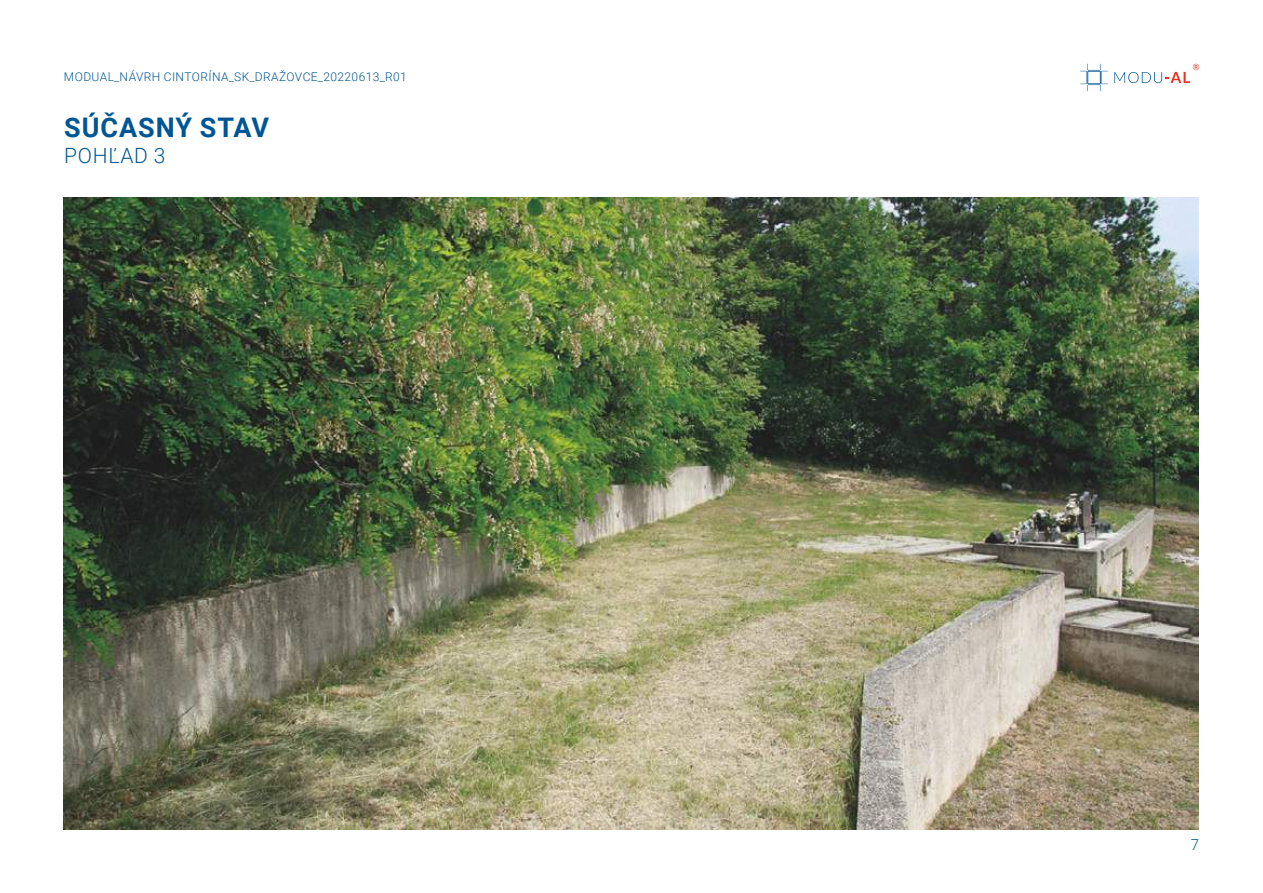
<style>
.page{position:relative;width:1263px;height:893px;background:#fff}
.page>*{position:absolute;margin:0;border:0;box-sizing:border-box;transform-origin:0 0}
.t1{font:700 27px "Roboto";letter-spacing:.035em;color:#005694}
.t2{font:300 21px "Roboto";letter-spacing:.035em;color:#005694}
.t3{font:300 15px "Roboto";color:#005694}
.t4{font:300 12px "Roboto";letter-spacing:.035em;color:#005694}
</style>
<div class="page">
<svg style="left:1114px;top:64px;width:85px;height:19px"></svg>
<svg style="left:1080px;top:64px;width:28px;height:27px"></svg>
<img style="left:64px;top:198px;width:1134px;height:631px">
<p class="t4" style="left:64px;top:68px;width:344px">MODUAL_NÁVRH CINTORÍNA_SK_DRAŽOVCE_20220613_R01</p>
<h1 class="t1" style="left:64px;top:109px;width:206px">SÚČASNÝ STAV</h1>
<h2 class="t2" style="left:64px;top:141px;width:103px">POHĽAD 3</h2>
<p class="t3" style="left:1191px;top:834px;width:10px">7</p>
</div>
